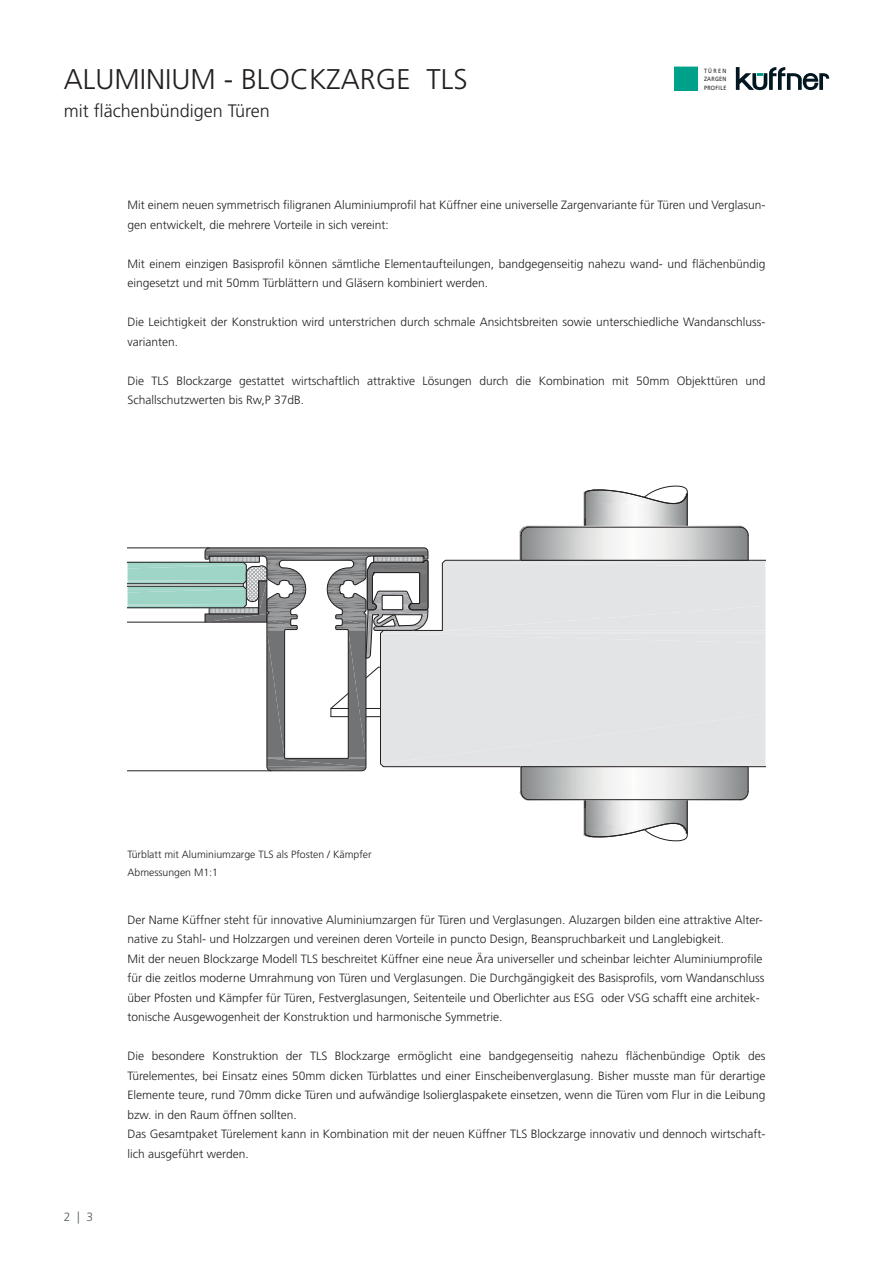
<style>
.page{position:relative;width:893px;height:1263px;background:#fff}
.page>*{position:absolute;margin:0;border:0;box-sizing:border-box;transform-origin:0 0}
.t1{font:300 28.5px "Frutiger CE";color:#231f20}
.t2{font:300 18px "Frutiger CE";color:#231f20}
.t3{font:300 12px/19.5px "Frutiger CE";color:#231f20}
.t4{font:300 12px "Frutiger CE";color:#505b61}
.t5{font:300 10.5px/18px "Frutiger CE";color:#231f20}
.t6{font:6.15px/8.6px "Frutiger CE";letter-spacing:.06em;color:#231f20;scale:.89 1}
</style>
<div class="page">
<svg style="left:128px;top:485px;width:637px;height:357px"></svg>
<hr style="left:128px;top:547px;width:81px;height:1px;background:#231f20">
<hr style="left:128px;top:622px;width:77px;height:1px;background:#231f20">
<hr style="left:128px;top:770px;width:143px;height:1px;background:#231f20">
<div style="left:674px;top:67px;width:23px;height:23px;background:#00a18a"></div>
<div style="left:674px;top:67px;width:24px;height:23px;border:1px solid #00a18a"></div>
<svg style="left:736px;top:67px;width:93px;height:23px"></svg>
<h1 class="t1" style="left:64px;top:66px;width:405px">ALUMINIUM - BLOCKZARGE TLS</h1>
<h2 class="t2" style="left:64px;top:103px;width:208px">mit flächenbündigen Türen</h2>
<p class="t6" style="left:704px;top:67px;width:27px">TÜREN<br>ZARGEN</p>
<p class="t6" style="left:704px;top:84px;width:27px">PROFILE</p>
<p class="t3" style="left:128px;top:196px;width:639px">Mit einem neuen symmetrisch filigranen Aluminiumprofil hat Küffner eine universelle Zargenvariante für Türen und Verglasun&shy;gen entwickelt, die mehrere Vorteile in sich vereint:</p>
<p class="t3" style="left:128px;top:255px;width:639px">Mit einem einzigen Basisprofil können sämtliche Elementaufteilungen, bandgegenseitig nahezu wand- und flächenbündig eingesetzt und mit 50mm Türblättern und Gläsern kombiniert werden.</p>
<p class="t3" style="left:128px;top:313px;width:639px">Die Leichtigkeit der Konstruktion wird unterstrichen durch schmale Ansichtsbreiten sowie unterschiedliche Wandanschluss&shy;varianten.</p>
<p class="t3" style="left:128px;top:372px;width:639px">Die TLS Blockzarge gestattet wirtschaftlich attraktive Lösungen durch die Kombination mit 50mm Objekttüren und<br>Schallschutzwerten bis Rw,P 37dB.</p>
<p class="t5" style="left:128px;top:845px;width:246px">Türblatt mit Aluminiumzarge TLS als Pfosten / Kämpfer<br>Abmessungen M1:1</p>
<p class="t4" style="left:64px;top:1212px;width:31px">2 | 3</p>
<p class="t3" style="left:128px;top:910px;width:638px">Der Name Küffner steht für innovative Aluminiumzargen für Türen und Verglasungen. Aluzargen bilden eine attraktive Alter&shy;native zu Stahl- und Holzzargen und vereinen deren Vorteile in puncto Design, Beanspruchbarkeit und Langlebigkeit.<br>Mit der neuen Blockzarge Modell TLS beschreitet Küffner eine neue Ära universeller und scheinbar leichter Aluminiumprofile für die zeitlos moderne Umrahmung von Türen und Verglasungen. Die Durchgängigkeit des Basisprofils, vom Wandanschluss über Pfosten und Kämpfer für Türen, Festverglasungen, Seitenteile und Oberlichter aus ESG oder VSG schafft eine architek&shy;tonische Ausgewogenheit der Konstruktion und harmonische Symmetrie.</p>
<p class="t3" style="left:128px;top:1047px;width:639px">Die besondere Konstruktion der TLS Blockzarge ermöglicht eine bandgegenseitig nahezu flächenbündige Optik des Türelementes, bei Einsatz eines 50mm dicken Türblattes und einer Einscheibenverglasung. Bisher musste man für derartige Elemente teure, rund 70mm dicke Türen und aufwändige Isolierglaspakete einsetzen, wenn die Türen vom Flur in die Leibung bzw. in den Raum öffnen sollten.<br>Das Gesamtpaket Türelement kann in Kombination mit der neuen Küffner TLS Blockzarge innovativ und dennoch wirtschaft&shy;lich ausgeführt werden.</p>
</div>
